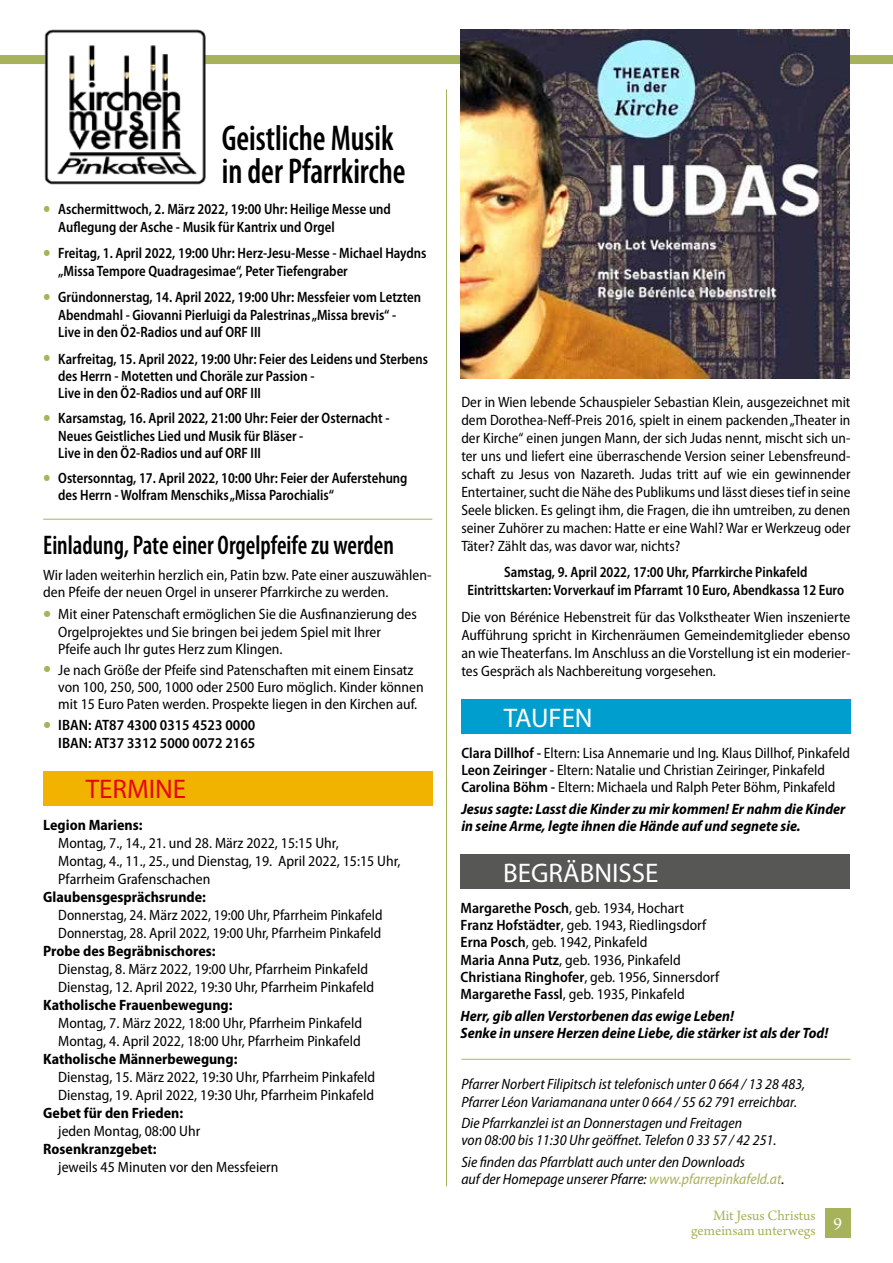
<style>
.page{position:relative;width:893px;height:1263px;background:#fff}
.page>*{position:absolute;margin:0;border:0;box-sizing:border-box;transform-origin:0 0}
.t1{font:600 condensed 36px/33px "Myriad Pro";color:#000;scale:.9 1}
.t2{font:600 condensed 27px "Myriad Pro";color:#000;scale:.9 1}
.t3{font:27px "Myriad Pro";color:#fff}
.t4{font:27px "Myriad Pro";color:#e30613}
.t5{font:18px "Arno Pro";color:#fff}
.t6{font:semi-condensed 15px/18px "Myriad Pro";color:#000}
.t7{font:600 semi-condensed 15px/17.2px "Myriad Pro";color:#000;scale:.92 1}
.t8{font:italic semi-condensed 15px/17.2px "Myriad Pro";color:#000}
.t9{font:italic 700 semi-condensed 15px/17.2px "Myriad Pro";color:#000}
.t10{font:700 semi-condensed 15px "Myriad Pro";color:#000}
.t11{font:600 semi-condensed 15px/17.2px "Myriad Pro";color:#000;scale:.91 1}
.t12{font:600 semi-condensed 15px/18px "Myriad Pro";color:#000;text-align:right}
.t13{font:15px/15px "Arno Pro";letter-spacing:-.005em;color:#a7b35a;text-align:right}
.s1{font-size:27px;color:#a7b35a}
.s2{font-weight:600;font-size:27px;color:#a7b35a}
.s3{font-weight:600}
.s4{color:#a7b35a}
</style>
<div class="page">
<div style="left:0;top:55px;width:893px;height:9px;background:#a7b35a"></div>
<div style="left:461px;top:855px;width:389px;height:34px;background:#575756"></div>
<div style="left:461px;top:699px;width:389px;height:34px;background:#009dcf"></div>
<div style="left:43px;top:771px;width:389px;height:34px;background:#f1b300"></div>
<hr style="left:446px;top:89px;width:1px;height:1097px;background:#a7b35a">
<img style="left:44px;top:29px;width:162px;height:156px">
<hr style="left:43px;top:519px;width:389px;height:1px;background:#a7b35a">
<div style="left:825px;top:1208px;width:25px;height:29px;background:#a7b35a"></div>
<hr style="left:461px;top:1059px;width:389px;height:1px;background:#a7b35a">
<img style="left:461px;top:30px;width:389px;height:348px">
<h1 class="t1" style="left:222px;top:121px;width:206px">Geistliche Musik in der Pfarrkirche</h1>
<p class="t7" style="left:58px;top:200px;width:363px;text-indent:-15px"><span class="s1">•</span> Aschermittwoch, 2. März 2022, 19:00 Uhr: Heilige Messe und<br>Auflegung der Asche - Musik für Kantrix und Orgel</p>
<p class="t7" style="left:58px;top:244px;width:402px;text-indent:-15px"><span class="s1">•</span> Freitag, 1. April 2022, 19:00 Uhr: Herz-Jesu-Messe - Michael Haydns „Missa Tempore Quadragesimae“, Peter Tiefengraber</p>
<p class="t7" style="left:58px;top:288px;width:396px;text-indent:-15px"><span class="s1">•</span> Gründonnerstag, 14. April 2022, 19:00 Uhr: Messfeier vom Letzten<br>Abendmahl - Giovanni Pierluigi da Palestrinas„Missa brevis“ -<br>Live in den Ö2-Radios und auf ORF III</p>
<p class="t11" style="left:58px;top:350px;width:408px;text-indent:-15px"><span class="s1">•</span> Karfreitag, 15. April 2022, 19:00 Uhr: Feier des Leidens und Sterbens des Herrn - Motetten und Choräle zur Passion -<br>Live in den Ö2-Radios und auf ORF III</p>
<p class="t7" style="left:58px;top:409px;width:361px;text-indent:-15px"><span class="s1">•</span> Karsamstag, 16. April 2022, 21:00 Uhr: Feier der Osternacht -<br>Neues Geistliches Lied und Musik für Bläser -<br>Live in den Ö2-Radios und auf ORF III</p>
<p class="t7" style="left:58px;top:469px;width:381px;text-indent:-15px"><span class="s1">•</span> Ostersonntag, 17. April 2022, 10:00 Uhr: Feier der Auferstehung des Herrn - Wolfram Menschiks„Missa Parochialis“</p>
<h2 class="t2" style="left:43px;top:528px;width:391px">Einladung, Pate einer Orgelpfeife zu werden</h2>
<p class="t6" style="left:43px;top:566px;width:390px;line-height:17.2px">Wir laden weiterhin herzlich ein, Patin bzw. Pate einer auszuwählen&shy;den Pfeife der neuen Orgel in unserer Pfarrkirche zu werden.</p>
<p class="t6" style="left:58px;top:606px;width:360px;line-height:17.2px;text-indent:-15px"><span class="s2">•</span> Mit einer Patenschaft ermöglichen Sie die Ausfinanzierung des<br>Orgelprojektes und Sie bringen bei jedem Spiel mit Ihrer<br>Pfeife auch Ihr gutes Herz zum Klingen.</p>
<p class="t6" style="left:58px;top:661px;width:367px;line-height:17.2px;text-indent:-15px"><span class="s2">•</span> Je nach Größe der Pfeife sind Patenschaften mit einem Einsatz von 100, 250, 500, 1000 oder 2500 Euro möglich. Kinder können mit 15 Euro Paten werden. Prospekte liegen in den Kirchen auf.</p>
<p class="t12" style="left:43px;top:716px;width:214px"><span class="s1">•</span> IBAN: AT87 4300 0315 4523 0000<br>IBAN: AT37 3312 5000 0072 2165</p>
<h2 class="t4" style="left:86px;top:772px;width:102px">TERMINE</h2>
<p class="t10" style="left:43px;top:815px;width:101px">Legion Mariens:</p>
<p class="t6" style="left:58px;top:833px;width:344px">Montag, 7., 14., 21. und 28. März 2022, 15:15 Uhr,<br>Montag, 4., 11., 25., und Dienstag, 19. April 2022, 15:15 Uhr,<br>Pfarrheim Grafenschachen</p>
<p class="t10" style="left:43px;top:887px;width:164px">Glaubensgesprächsrunde:</p>
<p class="t6" style="left:58px;top:905px;width:326px">Donnerstag, 24. März 2022, 19:00 Uhr, Pfarrheim Pinkafeld<br>Donnerstag, 28. April 2022, 19:00 Uhr, Pfarrheim Pinkafeld</p>
<p class="t10" style="left:43px;top:941px;width:174px">Probe des Begräbnischores:</p>
<p class="t6" style="left:58px;top:959px;width:317px">Dienstag, 8. März 2022, 19:00 Uhr, Pfarrheim Pinkafeld<br>Dienstag, 12. April 2022, 19:30 Uhr, Pfarrheim Pinkafeld</p>
<p class="t10" style="left:43px;top:995px;width:191px">Katholische Frauenbewegung:</p>
<p class="t6" style="left:58px;top:1013px;width:305px">Montag, 7. März 2022, 18:00 Uhr, Pfarrheim Pinkafeld<br>Montag, 4. April 2022, 18:00 Uhr, Pfarrheim Pinkafeld</p>
<p class="t10" style="left:43px;top:1049px;width:196px">Katholische Männerbewegung:</p>
<p class="t6" style="left:58px;top:1067px;width:318px">Dienstag, 15. März 2022, 19:30 Uhr, Pfarrheim Pinkafeld<br>Dienstag, 19. April 2022, 19:30 Uhr, Pfarrheim Pinkafeld</p>
<p class="t10" style="left:43px;top:1103px;width:141px">Gebet für den Frieden:</p>
<p class="t6" style="left:58px;top:1121px;width:144px">jeden Montag, 08:00 Uhr</p>
<p class="t10" style="left:43px;top:1139px;width:115px">Rosenkranzgebet:</p>
<p class="t6" style="left:58px;top:1157px;width:222px">jeweils 45 Minuten vor den Messfeiern</p>
<p class="t6" style="left:461px;top:392px;width:391px;text-align:justify">Der in Wien lebende Schauspieler Sebastian Klein, ausgezeichnet mit dem Dorothea-Neff-Preis 2016, spielt in einem packenden „Theater in der Kirche“ einen jungen Mann, der sich Judas nennt, mischt sich un&shy;ter uns und liefert eine überraschende Version seiner Lebensfreund&shy;schaft zu Jesus von Nazareth. Judas tritt auf wie ein gewinnender Entertainer, sucht die Nähe des Publikums und lässt dieses tief in seine Seele blicken. Es gelingt ihm, die Fragen, die ihn umtreiben, zu denen seiner Zuhörer zu machen: Hatte er eine Wahl? War er Werkzeug oder Täter? Zählt das, was davor war, nichts?</p>
<p class="t7" style="left:468px;top:563px;width:411px;line-height:18px;text-align:center">Samstag, 9. April 2022, 17:00 Uhr, Pfarrkirche Pinkafeld<br>Eintrittskarten: Vorverkauf im Pfarramt 10 Euro, Abendkassa 12 Euro</p>
<p class="t6" style="left:461px;top:607px;width:391px;text-align:justify">Die von Bérénice Hebenstreit für das Volkstheater Wien inszenierte Aufführung spricht in Kirchenräumen Gemeindemitglieder ebenso an wie Theaterfans. Im Anschluss an die Vorstellung ist ein moderier&shy;tes Gespräch als Nachbereitung vorgesehen.</p>
<h2 class="t3" style="left:504px;top:701px;width:90px">TAUFEN</h2>
<p class="t6" style="left:461px;top:744px;width:390px;line-height:17.2px"><span class="s3">Clara Dillhof -</span> Eltern: Lisa Annemarie und Ing. Klaus Dillhof, Pinkafeld<br><span class="s3">Leon Zeiringer -</span> Eltern: Natalie und Christian Zeiringer, Pinkafeld<br><span class="s3">Carolina Böhm -</span> Eltern: Michaela und Ralph Peter Böhm, Pinkafeld</p>
<p class="t9" style="left:461px;top:799px;width:386px">Jesus sagte: Lasst die Kinder zu mir kommen! Er nahm die Kinder in seine Arme, legte ihnen die Hände auf und segnete sie.</p>
<h2 class="t3" style="left:503px;top:856px;width:157px">BEGRÄBNISSE</h2>
<p class="t6" style="left:461px;top:899px;width:260px;line-height:17.2px"><span class="s3">Margarethe Posch</span>, geb. 1934, Hochart <span class="s3">Franz Hofstädter</span>, geb. 1943, Riedlingsdorf <span class="s3">Erna Posch</span>, geb. 1942, Pinkafeld<br><span class="s3">Maria Anna Putz</span>, geb. 1936, Pinkafeld <span class="s3">Christiana Ringhofer</span>, geb. 1956, Sinnersdorf <span class="s3">Margarethe Fassl</span>, geb. 1935, Pinkafeld</p>
<p class="t9" style="left:461px;top:1006px;width:369px">Herr, gib allen Verstorbenen das ewige Leben!<br>Senke in unsere Herzen deine Liebe, die stärker ist als der Tod!</p>
<p class="t8" style="left:461px;top:1075px;width:345px">Pfarrer Norbert Filipitsch ist telefonisch unter 0 664 / 13 28 483,<br>Pfarrer Léon Variamanana unter 0 664 / 55 62 791 erreichbar.</p>
<p class="t8" style="left:461px;top:1114px;width:317px">Die Pfarrkanzlei ist an Donnerstagen und Freitagen<br>von 08:00 bis 11:30 Uhr geöffnet. Telefon 0 33 57 / 42 251.</p>
<p class="t8" style="left:461px;top:1153px;width:325px">Sie finden das Pfarrblatt auch unter den Downloads<br>auf der Homepage unserer Pfarre: <span class="s4">www.pfarrepinkafeld.at</span>.</p>
<p class="t13" style="left:691px;top:1209px;width:126px">Mit Jesus Christus gemeinsam unterwegs</p>
<p class="t5" style="left:833px;top:1213px;width:10px">9</p>
</div>
